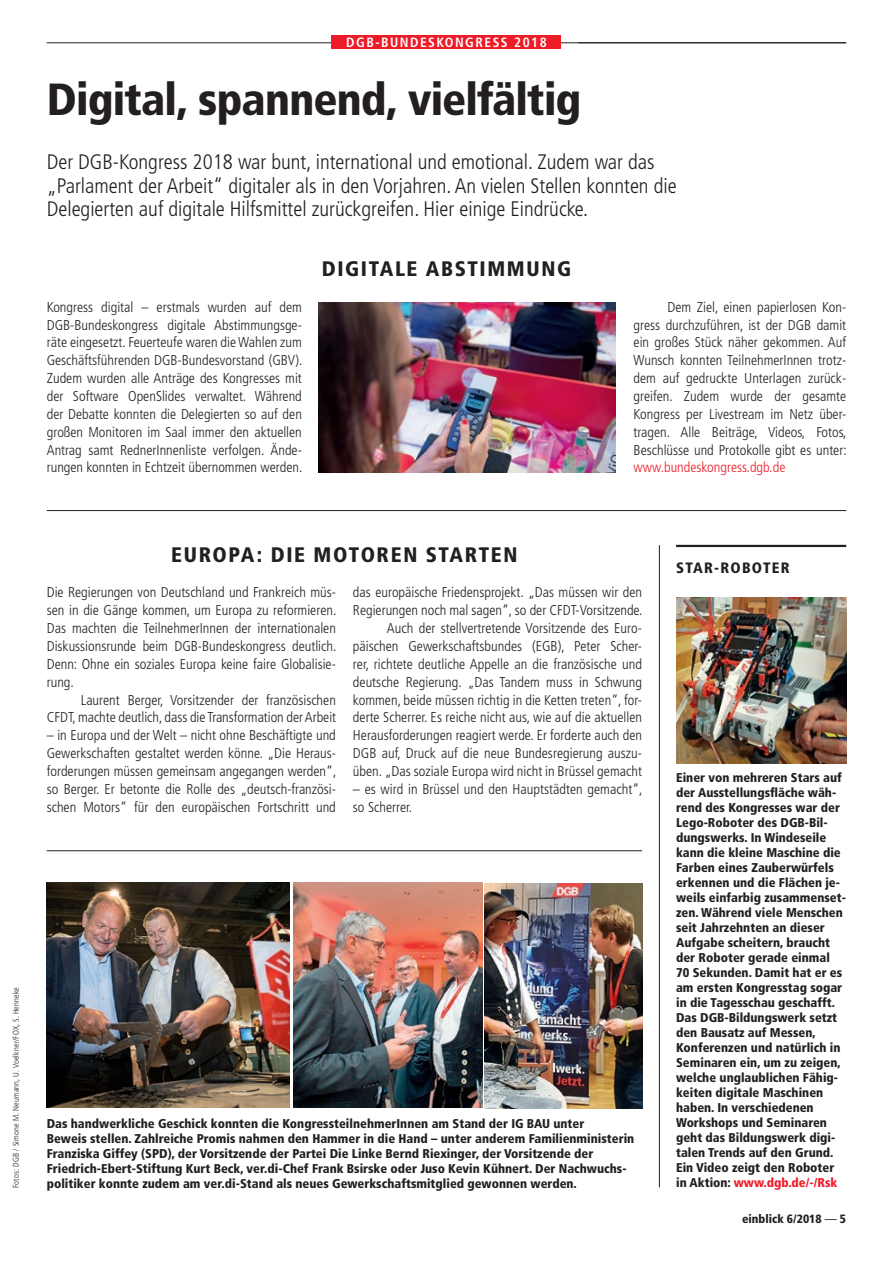
<style>
.page{position:relative;width:893px;height:1263px;background:#fff}
.page>*{position:absolute;margin:0;border:0;box-sizing:border-box;transform-origin:0 0}
.t1{font:900 condensed 45px "Frutiger";letter-spacing:-.015em;color:#231f20}
.t2{font:300 condensed 21px/23.9px "Frutiger";color:#231f20}
.t3{font:900 condensed 21px "Frutiger";letter-spacing:.075em;color:#231f20}
.t4{font:900 condensed 15px "Frutiger";letter-spacing:.08em;color:#231f20}
.t5{font:300 condensed 14.25px/17.9px "Frutiger";color:#231f20;text-align:justify}
.t6{font:300 condensed 14.25px "Frutiger";color:#ee1c28}
.t7{font:700 condensed 13.5px "Frutiger";letter-spacing:.11em;color:#fff}
.t8{font:900 condensed 12.75px/15px "Frutiger";color:#231f20}
.t9{font:900 condensed 12px "Frutiger";color:#231f20}
.t10{font:300 condensed 8.25px "Frutiger";letter-spacing:.02em;color:#231f20}
.s1{color:#ee1c28}
.s2{font-weight:400}
</style>
<div class="page">
<hr style="left:659px;top:545px;width:1px;height:642px;background:#231f20">
<hr style="left:47px;top:850px;width:595px;height:1px;background:#231f20">
<hr style="left:47px;top:510px;width:799px;height:1px;background:#231f20">
<hr style="left:676px;top:545px;width:170px;height:2px;background:#231f20">
<hr style="left:47px;top:43px;width:799px;height:1px;background:#231f20">
<div style="left:332px;top:35px;width:229px;height:13px;background:#ee1c28"></div>
<img style="left:47px;top:882px;width:242px;height:226px">
<img style="left:293px;top:882px;width:189px;height:226px">
<img style="left:319px;top:303px;width:297px;height:169px">
<img style="left:676px;top:597px;width:170px;height:166px">
<img style="left:485px;top:883px;width:157px;height:225px">
<p class="t7" style="left:346px;top:34px;width:202px">DGB-BUNDESKONGRESS 2018</p>
<h1 class="t1" style="left:47px;top:73px;width:536px">Digital, spannend, vielfältig</h1>
<p class="t2" style="left:47px;top:150px;width:631px">Der DGB-Kongress 2018 war bunt, international und emotional. Zudem war das „Parlament der Arbeit“ digitaler als in den Vorjahren. An vielen Stellen konnten die<br>Delegierten auf digitale Hilfsmittel zurückgreifen. Hier einige Eindrücke.</p>
<h2 class="t3" style="left:322px;top:256px;width:249px">Digitale Abstimmung</h2>
<p class="t5" style="left:47px;top:298px;width:257px">Kongress digital – erstmals wurden auf dem DGB-Bundeskongress digitale Abstimmungsge&shy;räte eingesetzt. Feuerteufe waren die Wahlen zum Geschäftsführenden DGB-Bundesvorstand (GBV).<br>Zudem wurden alle Anträge des Kongresses mit der Software OpenSlides verwaltet. Während der Debatte konnten die Delegierten so auf den großen Monitoren im Saal immer den aktuellen Antrag samt RednerInnenliste verfolgen. Ände&shy;rungen konnten in Echtzeit übernommen werden.</p>
<p class="t5" style="left:634px;top:298px;width:215px;text-indent:34px">Dem Ziel, einen papierlosen Kon&shy;gress durchzuführen, ist der DGB damit ein großes Stück näher gekommen. Auf Wunsch konnten TeilnehmerInnen trotz&shy;dem auf gedruckte Unterlagen zurück&shy;greifen. Zudem wurde der gesamte Kongress per Livestream im Netz über&shy;tragen. Alle Beiträge, Videos, Fotos, Beschlüsse und Protokolle gibt es unter:</p>
<p class="t6" style="left:634px;top:459px;width:153px">www.bundeskongress.dgb.de</p>
<h2 class="t3" style="left:171px;top:542px;width:14px">Eur</h2>
<h2 class="t3" style="left:213px;top:542px;width:306px">opa: Die Motoren starten</h2>
<p class="t5" style="left:47px;top:584px;width:291px">Die Regierungen von Deutschland und Frankreich müs&shy;sen in die Gänge kommen, um Europa zu reformieren.<br>Das machten die TeilnehmerInnen der internationalen Diskussionsrunde beim DGB-Bundeskongress deutlich.<br>Denn: Ohne ein soziales Europa keine faire Globalisie&shy;rung.</p>
<p class="t5" style="left:47px;top:691px;width:291px;text-align:right">Laurent Berger, Vorsitzender der französischen<br>CFDT, machte deutlich, dass die Transformation der Arbeit</p>
<p class="t5" style="left:47px;top:727px;width:291px">– in Europa und der Welt – nicht ohne Beschäftigte und Gewerkschaften gestaltet werden könne. „Die Heraus&shy;forderungen müssen gemeinsam angegangen werden“, so Berger. Er betonte die Rolle des „deutsch-französi&shy;schen Motors“ für den europäischen Fortschritt und</p>
<p class="t5" style="left:353px;top:584px;width:291px;text-align:right">das europäische Friedensprojekt. „Das müssen wir den Regierungen noch mal sagen“, so der CFDT-Vorsitzende.<br>Auch der stellvertretende Vorsitzende des Euro&shy;päischen Gewerkschaftsbundes (EGB), Peter Scher&shy;rer, richtete deutliche Appelle an die französische und deutsche Regierung. „Das Tandem muss in Schwung kommen, beide müssen richtig in die Ketten treten“, for&shy;derte Scherrer. Es reiche nicht aus, wie auf die aktuellen Herausforderungen reagiert werde. Er forderte auch den DGB auf, Druck auf die neue Bundesregierung auszu&shy;üben. „Das soziale Europa wird nicht in Brüssel gemacht</p>
<p class="t5" style="left:353px;top:780px;width:291px">– es wird in Brüssel und den Hauptstädten gemacht“, so Scherrer.</p>
<p class="t10" style="left:11px;top:1188px;width:202px;rotate:-90deg">Fotos: DGB / Simone M. Neumann, U. Voelkner/FOX, S. Henneke</p>
<p class="t8" style="left:47px;top:1115px;width:589px">Das handwerkliche Geschick konnten die KongressteilnehmerInnen am Stand der IG BAU unter<br>Beweis stellen. Zahlreiche Promis nahmen den Hammer in die Hand – unter anderem Familienministerin Franziska Giffey (SPD), der Vorsitzende der Partei Die Linke Bernd Riexinger, der Vorsitzende der Friedrich-Ebert-Stiftung Kurt Beck, ver.di-Chef Frank Bsirske oder Juso Kevin Kühnert. Der Nachwuchs&shy;politiker konnte zudem am ver.di-Stand als neues Gewerkschaftsmitglied gewonnen werden.</p>
<p class="t4" style="left:676px;top:558px;width:112px">Star-Roboter</p>
<p class="t8" style="left:676px;top:770px;width:171px">Einer von mehreren Stars auf der Ausstellungsfläche wäh&shy;rend des Kongresses war der<br>Lego-Roboter des DGB-Bil&shy;dungswerks. In Windeseile kann die kleine Maschine die<br>Farben eines Zauberwürfels erkennen und die Flächen je&shy;weils einfarbig zusammenset&shy;zen. Während viele Menschen seit Jahrzehnten an dieser<br>Aufgabe scheitern, braucht der Roboter gerade einmal<br>70 Sekunden. Damit hat er es am ersten Kongresstag sogar in die Tagesschau geschafft.<br>Das DGB-Bildungswerk setzt den Bausatz auf Messen,<br>Konferenzen und natürlich in<br>Seminaren ein, um zu zeigen, welche unglaublichen Fähig&shy;keiten digitale Maschinen haben. In verschiedenen<br>Workshops und Seminaren geht das Bildungswerk digi&shy;talen Trends auf den Grund.<br>Ein Video zeigt den Roboter in Aktion: <span class="s1">www.dgb.de/-/Rsk</span></p>
<p class="t9" style="left:742px;top:1211px;width:106px">einblick 6/2018 <span class="s2">—</span> 5</p>
</div>
